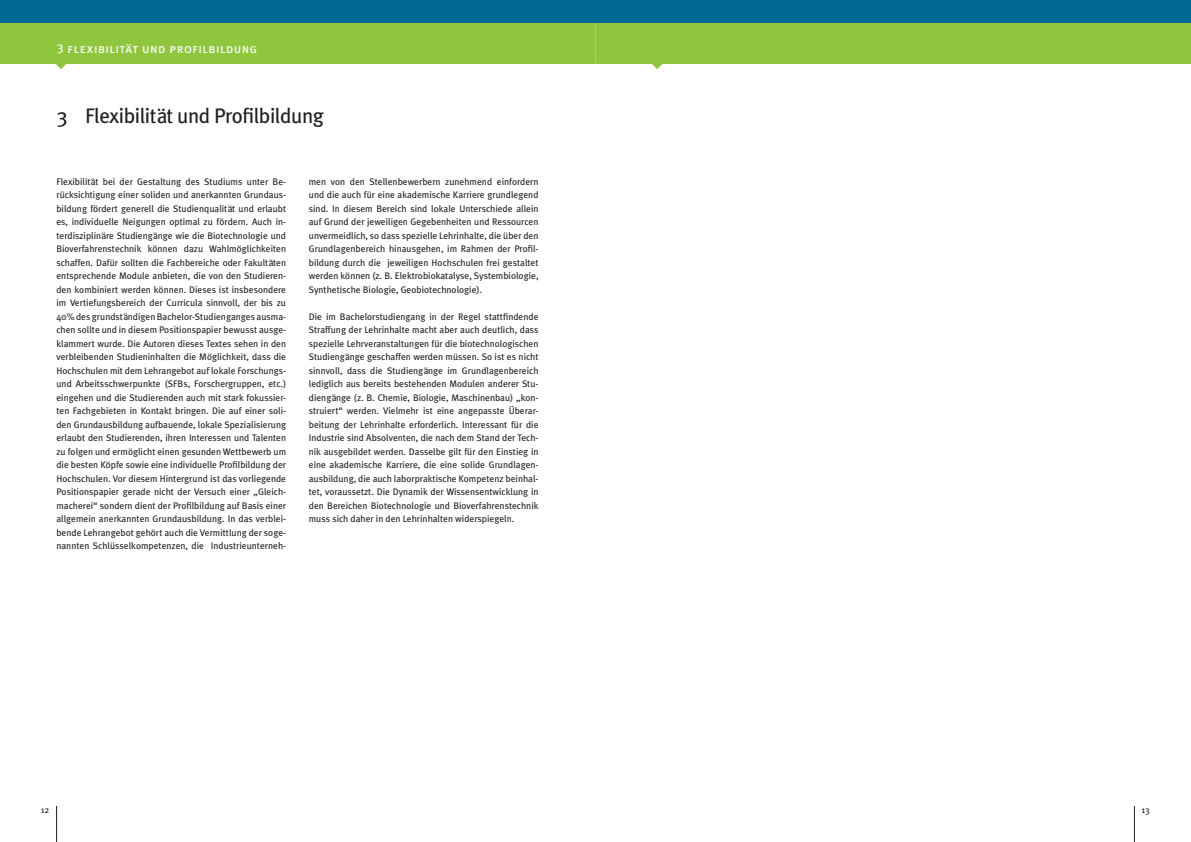
<style>
.page{position:relative;width:1191px;height:842px;background:#fff}
.page>*{position:absolute;margin:0;border:0;box-sizing:border-box;transform-origin:0 0}
.t1{font:21px "Meta Plus";letter-spacing:-.02em;color:#231f20}
.t2{font:13px "Meta Plus Book Caps";letter-spacing:.035em;color:#fff}
.t3{font:9.5px/13.5px "Meta Plus";color:#231f20;text-align:justify}
.t4{font:9px "Meta Plus";color:#231f20}
</style>
<div class="page">
<svg style="left:0;top:23px;width:595px;height:46px;background:#9bcc53"></svg>
<svg style="left:595px;top:23px;width:596px;height:46px;background:#9bcc53"></svg>
<div style="left:0;top:0;width:595px;height:23px;background:#006893"></div>
<div style="left:595px;top:0;width:596px;height:23px;background:#006893"></div>
<hr style="left:56px;top:806px;width:1px;height:36px;background:#231f20">
<hr style="left:1134px;top:806px;width:1px;height:36px;background:#231f20">
<h2 class="t2" style="left:57px;top:41px;width:202px">3 flexibilität und profilbildung</h2>
<h1 class="t1" style="left:57px;top:104px;width:269px">3 Flexibilität und Profilbildung</h1>
<p class="t3" style="left:56px;top:174px;width:231px">Flexibilität bei der Gestaltung des Studiums unter Be&shy;rücksichtigung einer soliden und anerkannten Grundaus&shy;bildung fördert generell die Studienqualität und erlaubt es, individuelle Neigungen optimal zu fördern. Auch in&shy;terdisziplinäre Studiengänge wie die Biotechnologie und Bioverfahrenstechnik können dazu Wahlmöglichkeiten schaffen. Dafür sollten die Fachbereiche oder Fakultäten entsprechende Module anbieten, die von den Studieren&shy;den kombiniert werden können. Dieses ist insbesondere im Vertiefungsbereich der Curricula sinnvoll, der bis zu 40% des grundständigen Bachelor-Studienganges ausma&shy;chen sollte und in diesem Positionspapier bewusst ausge&shy;klammert wurde. Die Autoren dieses Textes sehen in den verbleibenden Studieninhalten die Möglichkeit, dass die Hochschulen mit dem Lehrangebot auf lokale Forschungs&shy;und Arbeitsschwerpunkte (SFBs, Forschergruppen, etc.) eingehen und die Studierenden auch mit stark fokussier&shy;ten Fachgebieten in Kontakt bringen. Die auf einer soli&shy;den Grundausbildung aufbauende, lokale Spezialisierung erlaubt den Studierenden, ihren Interessen und Talenten zu folgen und ermöglicht einen gesunden Wettbewerb um die besten Köpfe sowie eine individuelle Profilbildung der Hochschulen. Vor diesem Hintergrund ist das vorliegende Positionspapier gerade nicht der Versuch einer „Gleich&shy;macherei“ sondern dient der Profilbildung auf Basis einer allgemein anerkannten Grundausbildung. In das verblei&shy;bende Lehrangebot gehört auch die Vermittlung der soge&shy;nannten Schlüsselkompetenzen, die Industrieunterneh-</p>
<p class="t3" style="left:309px;top:174px;width:231px">men von den Stellenbewerbern zunehmend einfordern und die auch für eine akademische Karriere grundlegend sind. In diesem Bereich sind lokale Unterschiede allein auf Grund der jeweiligen Gegebenheiten und Ressourcen unvermeidlich, so dass spezielle Lehrinhalte, die über den Grundlagenbereich hinausgehen, im Rahmen der Profil&shy;bildung durch die jeweiligen Hochschulen frei gestaltet werden können (z. B. Elektrobiokatalyse, Systembiologie, Synthetische Biologie, Geobiotechnologie).</p>
<p class="t3" style="left:309px;top:309px;width:231px">Die im Bachelorstudiengang in der Regel stattfindende Straffung der Lehrinhalte macht aber auch deutlich, dass spezielle Lehrveranstaltungen für die biotechnologischen Studiengänge geschaffen werden müssen. So ist es nicht sinnvoll, dass die Studiengänge im Grundlagenbereich lediglich aus bereits bestehenden Modulen anderer Stu&shy;diengänge (z. B. Chemie, Biologie, Maschinenbau) „kon&shy;struiert“ werden. Vielmehr ist eine angepasste Überar&shy;beitung der Lehrinhalte erforderlich. Interessant für die Industrie sind Absolventen, die nach dem Stand der Tech&shy;nik ausgebildet werden. Dasselbe gilt für den Einstieg in eine akademische Karriere, die eine solide Grundlagen&shy;ausbildung, die auch laborpraktische Kompetenz beinhal&shy;tet, voraussetzt. Die Dynamik der Wissensentwicklung in den Bereichen Biotechnologie und Bioverfahrenstechnik muss sich daher in den Lehrinhalten widerspiegeln.</p>
<p class="t4" style="left:41px;top:805px;width:10px">12</p>
<p class="t4" style="left:1141px;top:805px;width:10px">13</p>
</div>
